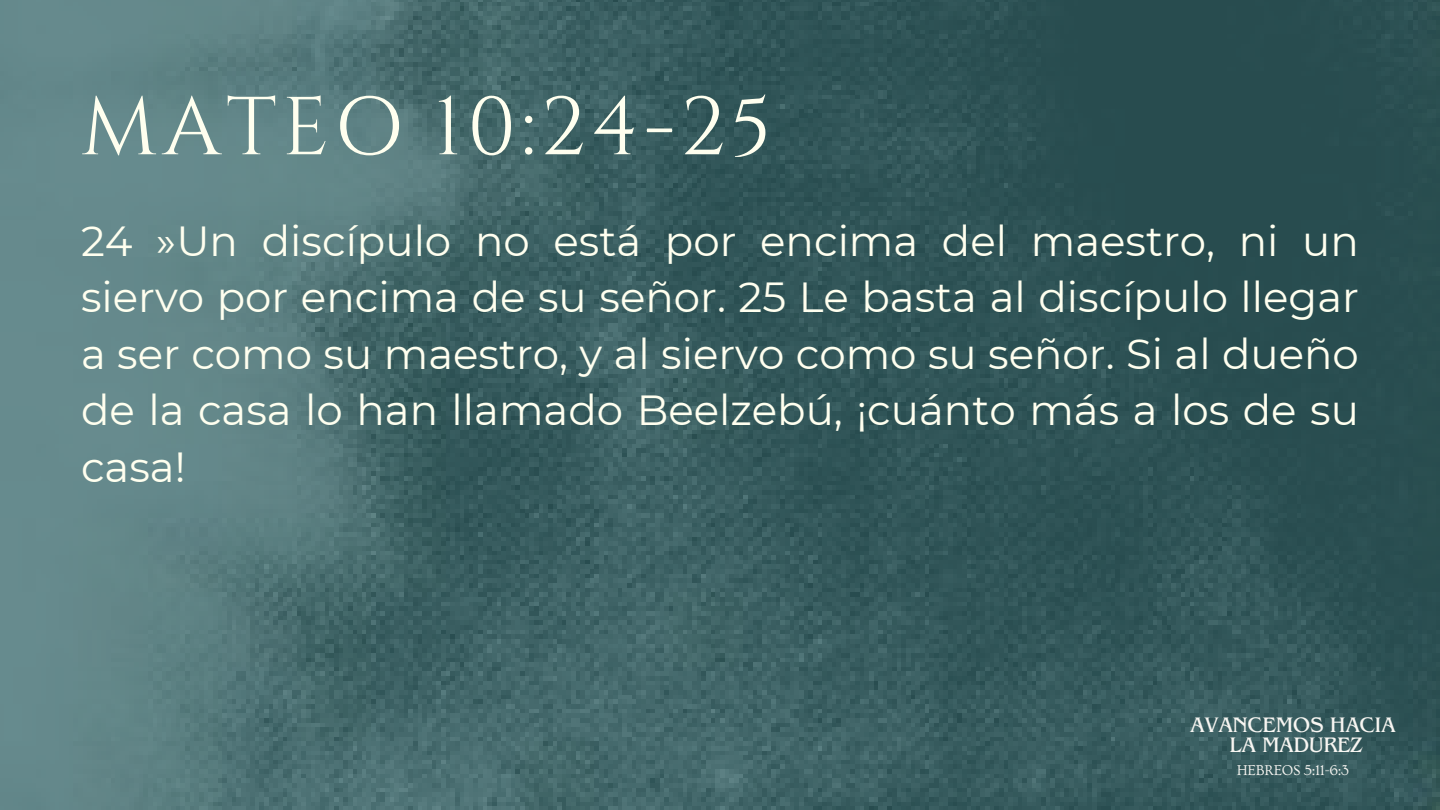
<style>
.page{position:relative;width:1440px;height:810px;background:#fff}
.page>*{position:absolute;margin:0;border:0;box-sizing:border-box;transform-origin:0 0}
.t1{font:82px "Cinzel";letter-spacing:.065em;color:#ffffef}
.t2{font:42px/56.5px "Montserrat";color:#ffffef;text-align:justify}
.t3{font:22px/19.5px "Benguiat Pro ITC";letter-spacing:-.02em;color:#f8f6f2;text-align:center}
.t4{font:15px "Ovo";letter-spacing:-.02em;color:#f8f6f2}
</style>
<div class="page">
<img style="left:0;top:0;width:1440px;height:810px">
<h1 class="t1" style="left:81px;top:75px;width:692px">MATEO 10:24-25</h1>
<p class="t2" style="left:81px;top:212px;width:1279px">24 »Un discípulo no está por encima del maestro, ni un siervo por encima de su señor. 25 Le basta al discípulo llegar a ser como su maestro, y al siervo como su señor. Si al dueño de la casa lo han llamado Beelzebú, ¡cuánto más a los de su casa!</p>
<p class="t3" style="left:1190px;top:718px;width:207px">AVANCEMOS HACIA<br>LA MADUREZ</p>
<p class="t4" style="left:1237px;top:762px;width:114px">HEBREOS 5:11-6:3</p>
</div>
